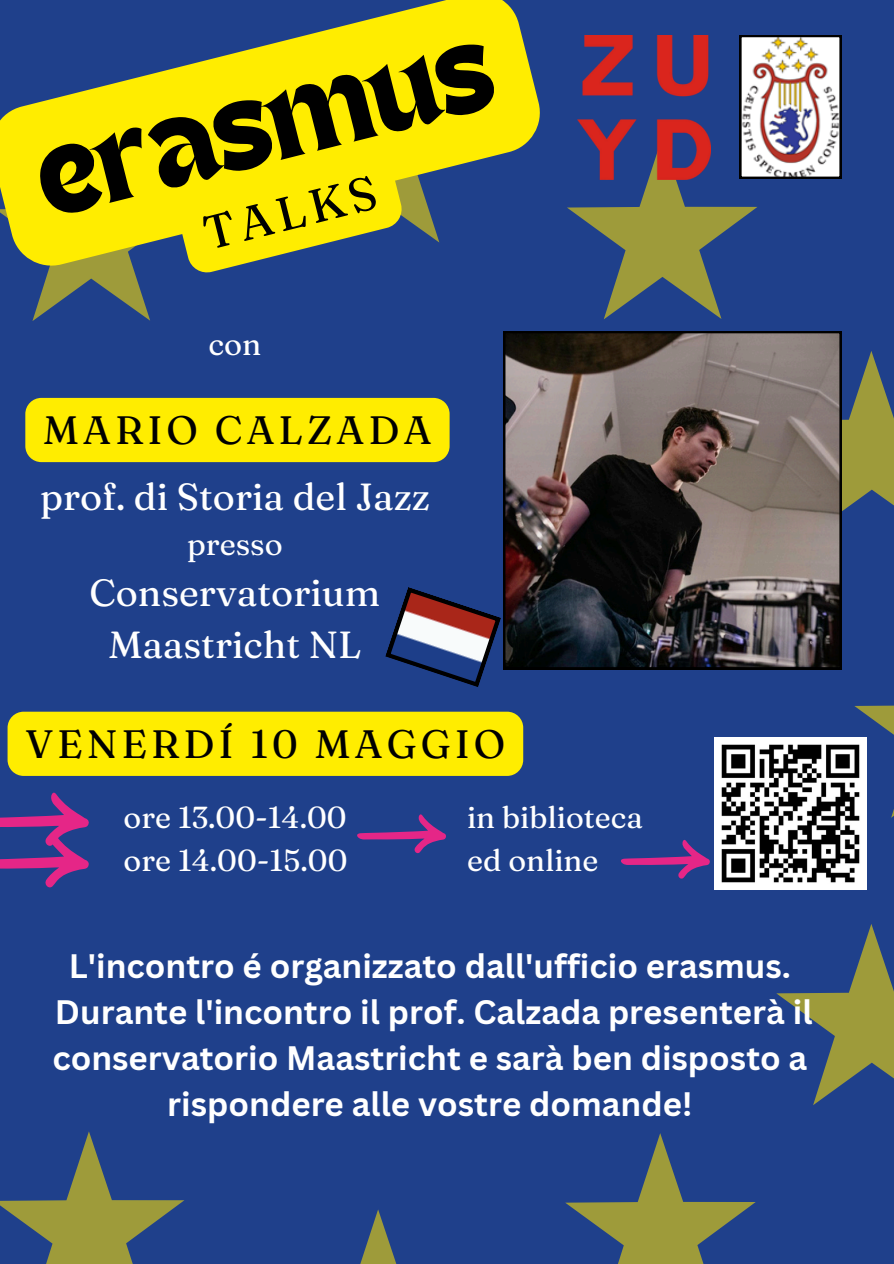
<style>
.page{position:relative;width:894px;height:1264px;background:#fff}
.page>*{position:absolute;margin:0;border:0;box-sizing:border-box;transform-origin:0 0}
.t1{font:94.05px "TANHEADLINE";color:#000}
.t2{font:47.1px "Fraunces 9 pt";color:#000}
.t3{font:39.6px "Fraunces 9 pt";letter-spacing:.1em;color:#000}
.t4{font:37.65px/52.3px "Fraunces 9 pt";color:#fff;text-align:center}
.t5{font:700 33px/46.2px "Canva Sans";color:#fff;text-align:center}
.t6{font:30.75px "Fraunces 9 pt";color:#fff}
.t7{font:30.45px "Fraunces 9 pt";color:#fff}
</style>
<div class="page">
<div style="left:0;top:0;width:893px;height:1263px;background:#1f408b"></div>
<svg style="left:841px;top:351px;width:52px;height:181px"></svg>
<svg style="left:854px;top:705px;width:39px;height:112px"></svg>
<svg style="left:776px;top:924px;width:117px;height:181px"></svg>
<svg style="left:565px;top:1133px;width:190px;height:130px"></svg>
<svg style="left:360px;top:1209px;width:36px;height:54px"></svg>
<svg style="left:0;top:1131px;width:184px;height:132px"></svg>
<svg style="left:199px;top:0;width:341px;height:161px;fill:#ffed00"></svg>
<svg style="left:567px;top:35px;width:274px;height:284px"></svg>
<img style="left:577px;top:35px;width:133px;height:144px">
<svg style="left:0;top:62px;width:475px;height:259px"></svg>
<img style="left:503px;top:331px;width:338px;height:338px">
<svg style="left:0;top:792px;width:89px;height:95px"></svg>
<svg style="left:357px;top:814px;width:89px;height:39px"></svg>
<svg style="left:385px;top:587px;width:116px;height:100px"></svg>
<img style="left:714px;top:737px;width:152px;height:152px">
<div style="left:25px;top:398px;width:424px;height:64px;background:#ffed00"></div>
<div style="left:8px;top:711px;width:515px;height:65px;background:#ffed00"></div>
<svg style="left:621px;top:839px;width:89px;height:40px"></svg>
<h1 class="t1" style="left:23px;top:124px;width:469px;rotate:-14deg">erasmus</h1>
<p class="t2" style="left:197px;top:205px;width:178px;rotate:-14deg">TALKS</p>
<p class="t6" style="left:208px;top:325px;width:54px">con</p>
<p class="t3" style="left:43px;top:405px;width:390px">MARIO CALZADA</p>
<h4 class="t4" style="left:40px;top:470px;width:391px">prof. di Storia del Jazz</h4>
<h4 class="t6" style="left:187px;top:525px;width:97px">presso</h4>
<h4 class="t4" style="left:89px;top:565px;width:292px">Conservatorium<br>Maastricht NL</h4>
<p class="t3" style="left:25px;top:719px;width:481px">VENERDÍ 10 MAGGIO</p>
<p class="t7" style="left:124px;top:798px;width:224px">ore 13.00-14.00</p>
<h3 class="t7" style="left:124px;top:840px;width:225px">ore 14.00-15.00</h3>
<p class="t7" style="left:467px;top:798px;width:177px">in biblioteca</p>
<p class="t7" style="left:467px;top:840px;width:133px">ed online</p>
<p class="t5" style="left:52px;top:941px;width:761px">L'incontro é organizzato dall'ufficio erasmus.<br>Durante l'incontro il prof. Calzada presenterà il conservatorio Maastricht e sarà ben disposto a rispondere alle vostre domande!</p>
</div>
